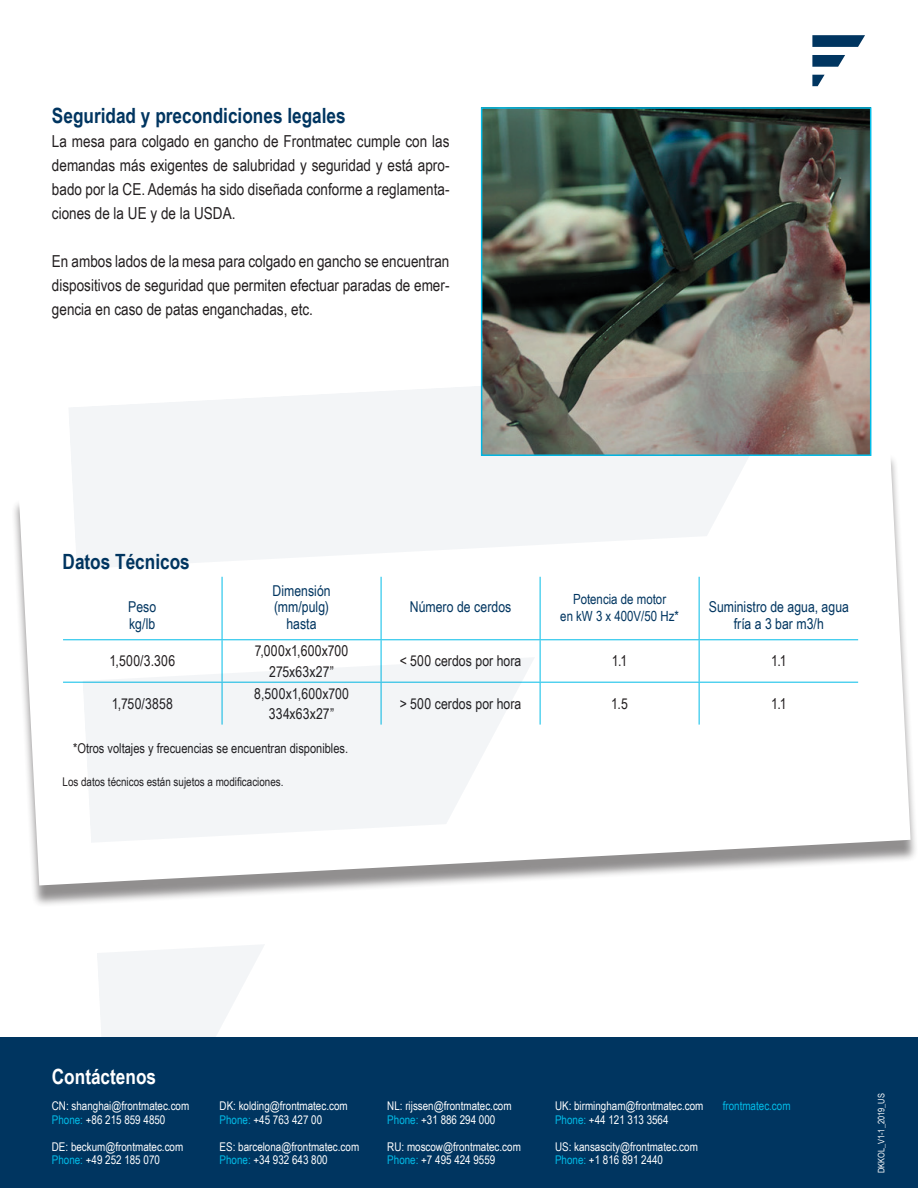
<style>
.page{position:relative;width:918px;height:1188px;background:#fff}
.page>*{position:absolute;margin:0;border:0;box-sizing:border-box;transform-origin:0 0}
.Sub_header{font:700 21px "Arial Narrow";color:#003560}
.t1{font:700 21px "Arial Narrow";color:#fff}
.Body{font:16.5px/24px "Arial Narrow";color:#231f20;text-align:justify}
.Tabel_headtext{font:15px/20.5px "Arial Narrow";letter-spacing:.005em;color:#231f20;text-align:center}
.Tabel_headtext-2{font:15px/16.8px "Arial Narrow";color:#003560;text-align:center}
.t2{font:13.95px/16.8px "Arial Narrow";color:#003560;text-align:center}
.Body-2{font:13.5px "Arial Narrow";color:#231f20}
.t3{font:12px/13.5px "Arial Narrow";color:#fff}
.Disclaimer{font:12px "Arial Narrow";color:#231f20}
.t4{font:12px "Arial Narrow";color:#02bce8}
.t5{font:9px "Arial Narrow";color:#fff}
.s1{color:#02bce8}
</style>
<div class="page">
<div style="left:11px;top:454px;width:907px;height:454px;background:#231f20;opacity:.5"></div>
<svg style="left:19px;top:447px;width:892px;height:438px"></svg>
<svg style="left:63px;top:577px;width:795px;height:195px"></svg>
<hr style="left:222px;top:577px;width:1px;height:62px;background:#02bce8">
<hr style="left:381px;top:577px;width:1px;height:62px;background:#02bce8">
<hr style="left:540px;top:577px;width:1px;height:62px;background:#02bce8">
<hr style="left:699px;top:577px;width:1px;height:62px;background:#02bce8">
<hr style="left:63px;top:639px;width:159px;height:1px;background:#02bce8">
<hr style="left:222px;top:639px;width:159px;height:1px;background:#02bce8">
<hr style="left:222px;top:640px;width:1px;height:42px;background:#02bce8">
<hr style="left:381px;top:639px;width:159px;height:1px;background:#02bce8">
<hr style="left:381px;top:640px;width:1px;height:42px;background:#02bce8">
<hr style="left:540px;top:639px;width:159px;height:1px;background:#02bce8">
<hr style="left:540px;top:640px;width:1px;height:42px;background:#02bce8">
<hr style="left:699px;top:639px;width:159px;height:1px;background:#02bce8">
<hr style="left:699px;top:640px;width:1px;height:42px;background:#02bce8">
<hr style="left:63px;top:682px;width:159px;height:1px;background:#02bce8">
<hr style="left:381px;top:682px;width:159px;height:1px;background:#02bce8">
<hr style="left:540px;top:682px;width:159px;height:1px;background:#02bce8">
<hr style="left:540px;top:683px;width:1px;height:42px;background:#02bce8">
<hr style="left:699px;top:682px;width:159px;height:1px;background:#02bce8">
<hr style="left:699px;top:683px;width:1px;height:42px;background:#02bce8">
<hr style="left:63px;top:725px;width:1px;height:47px;background:#fff">
<hr style="left:63px;top:772px;width:159px;height:1px;background:#fff">
<hr style="left:381px;top:772px;width:159px;height:1px;background:#fff">
<hr style="left:540px;top:772px;width:159px;height:1px;background:#fff">
<hr style="left:699px;top:772px;width:159px;height:1px;background:#fff">
<img style="left:484px;top:110px;width:384px;height:343px">
<div style="left:481px;top:107px;width:390px;height:349px;border:2px solid #02bce8"></div>
<svg style="left:68px;top:369px;width:728px;height:200px;fill:#f3f5f7"></svg>
<svg style="left:82px;top:657px;width:453px;height:186px;fill:#f3f5f7"></svg>
<svg style="left:97px;top:945px;width:167px;height:92px"></svg>
<div style="left:0;top:1037px;width:918px;height:151px;background:#003560"></div>
<svg style="left:812px;top:35px;width:53px;height:12px"></svg>
<svg style="left:812px;top:55px;width:33px;height:12px"></svg>
<svg style="left:812px;top:75px;width:13px;height:11px"></svg>
<p class="Sub_header" style="left:52px;top:99px;width:295px">Seguridad y precondiciones legales</p>
<p class="Body" style="left:52px;top:128px;width:399px">La mesa para colgado en gancho de Frontmatec cumple con las demandas más exigentes de salubridad y seguridad y está apro&shy;bado por la CE. Además ha sido diseñada conforme a reglamenta&shy;ciones de la UE y de la USDA.</p>
<p class="Body" style="left:52px;top:248px;width:399px">En ambos lados de la mesa para colgado en gancho se encuentran dispositivos de seguridad que permiten efectuar paradas de emer&shy;gencia en caso de patas enganchadas, etc.</p>
<p class="Sub_header" style="left:63px;top:546px;width:129px">Datos Técnicos</p>
<p class="Tabel_headtext-2" style="left:128px;top:598px;width:29px;text-align:left">Peso kg/lb</p>
<p class="Tabel_headtext-2" style="left:272px;top:581px;width:60px">Dimensión (mm/pulg) hasta</p>
<p class="Tabel_headtext-2" style="left:410px;top:598px;width:103px">Número de cerdos</p>
<p class="t2" style="left:560px;top:591px;width:120px">Potencia de motor<br>en kW 3 x 400V/50 Hz*</p>
<p class="Tabel_headtext-2" style="left:709px;top:598px;width:142px">Suministro de agua, agua fría a 3 bar m3/h</p>
<p class="Tabel_headtext" style="left:109px;top:650px;width:67px">1,500/3.306</p>
<p class="Tabel_headtext" style="left:255px;top:640px;width:95px">7,000x1,600x700<br>275x63x27”</p>
<p class="Tabel_headtext" style="left:400px;top:650px;width:123px">&lt; 500 cerdos por hora</p>
<p class="Tabel_headtext" style="left:612px;top:650px;width:17px">1.1</p>
<p class="Tabel_headtext" style="left:771px;top:650px;width:17px">1.1</p>
<p class="Tabel_headtext" style="left:112px;top:693px;width:63px">1,750/3858</p>
<p class="Tabel_headtext" style="left:254px;top:683px;width:96px">8,500x1,600x700<br>334x63x27”</p>
<p class="Tabel_headtext" style="left:400px;top:693px;width:123px">&gt; 500 cerdos por hora</p>
<p class="Tabel_headtext" style="left:611px;top:693px;width:18px">1.5</p>
<p class="Tabel_headtext" style="left:771px;top:693px;width:17px">1.1</p>
<p class="Body-2" style="left:73px;top:738px;width:277px">*Otros voltajes y frecuencias se encuentran disponibles.</p>
<p class="Disclaimer" style="left:63px;top:773px;width:222px">Los datos técnicos están sujetos a modificaciones.</p>
<h1 class="t1" style="left:52px;top:1061px;width:106px">Contáctenos</h1>
<p class="t3" style="left:52px;top:1099px;width:139px">CN: shanghai@frontmatec.com<br><span class="s1">Phone:</span> +86 215 859 4850</p>
<p class="t3" style="left:52px;top:1140px;width:133px">DE: beckum@frontmatec.com<br><span class="s1">Phone:</span> +49 252 185 070</p>
<p class="t3" style="left:220px;top:1099px;width:130px">DK: kolding@frontmatec.com<br><span class="s1">Phone:</span> +45 763 427 00</p>
<p class="t3" style="left:220px;top:1140px;width:141px">ES: barcelona@frontmatec.com<br><span class="s1">Phone:</span> +34 932 643 800</p>
<p class="t3" style="left:387px;top:1099px;width:126px">NL: rijssen@frontmatec.com<br><span class="s1">Phone:</span> +31 886 294 000</p>
<p class="t3" style="left:387px;top:1140px;width:135px">RU: moscow@frontmatec.com<br><span class="s1">Phone:</span> +7 495 424 9559</p>
<p class="t3" style="left:555px;top:1099px;width:150px">UK: birmingham@frontmatec.com<br><span class="s1">Phone:</span> +44 121 313 3564</p>
<p class="t3" style="left:555px;top:1140px;width:144px">US: kansascity@frontmatec.com<br><span class="s1">Phone:</span> +1 816 891 2440</p>
<p class="t4" style="left:723px;top:1097px;width:69px">frontmatec.com</p>
<p class="t5" style="left:875px;top:1173px;width:81px;rotate:-90deg">DKKOL_V1-1_2019_US</p>
</div>
